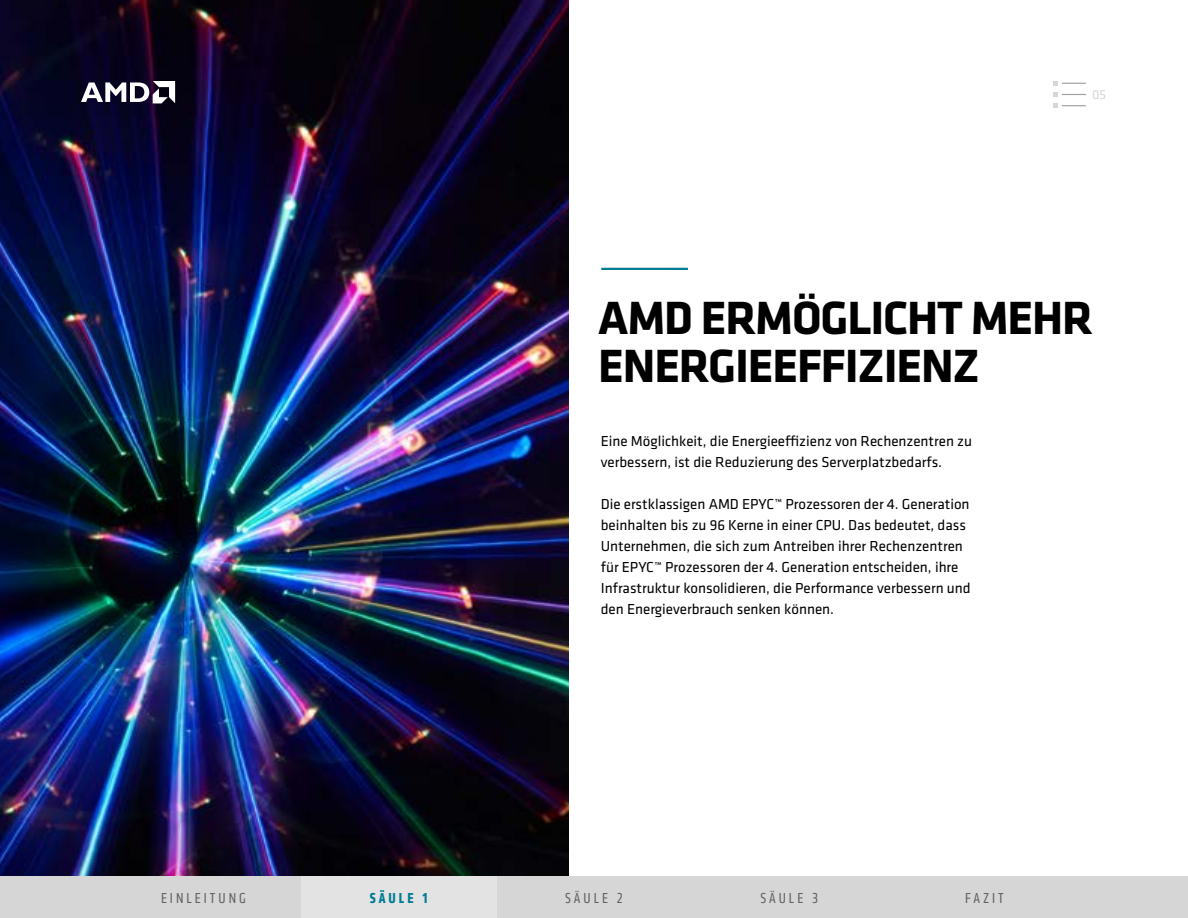
<style>
.page{position:relative;width:1188px;height:918px;background:#fff}
.page>*{position:absolute;margin:0;border:0;box-sizing:border-box;transform-origin:0 0}
.t1{font:700 48.3px/48px "Klavika";letter-spacing:-.025em;color:#000}
.t2{font:15px/21px "Klavika";color:#000}
.t3{font:condensed 15px "Klavika";letter-spacing:.2em;color:#636366}
.t4{font:700 condensed 15px "Klavika";letter-spacing:.195em;color:#007d94}
.t5{font:13.5px "Klavika";color:#d6d6d6}
</style>
<div class="page">
<img style="left:0;top:1px;width:568px;height:875px">
<hr style="left:601px;top:268px;width:87px;height:2px;background:#007d94">
<div style="left:0;top:876px;width:1188px;height:42px;background:#d6d6d6"></div>
<svg style="left:1054px;top:92px;width:32px;height:5px"></svg>
<svg style="left:1054px;top:104px;width:32px;height:4px"></svg>
<svg style="left:1054px;top:81px;width:32px;height:4px"></svg>
<div style="left:301px;top:876px;width:195px;height:42px;background:#e3e3e3"></div>
<svg style="left:81px;top:81px;width:94px;height:22px"></svg>
<p class="t5" style="left:1092px;top:86px;width:16px">05</p>
<h1 class="t1" style="left:598px;top:291px;width:496px">AMD ERMÖGLICHT MEHR<br>ENERGIEEFFIZIENZ</h1>
<p class="t2" style="left:601px;top:430px;width:373px">Eine Möglichkeit, die Energieeffizienz von Rechenzentren zu verbessern, ist die Reduzierung des Serverplatzbedarfs.</p>
<p class="t2" style="left:601px;top:493px;width:372px">Die erstklassigen AMD EPYC™ Prozessoren der 4. Generation beinhalten bis zu 96 Kerne in einer CPU. Das bedeutet, dass Unternehmen, die sich zum Antreiben ihrer Rechenzentren für EPYC™ Prozessoren der 4. Generation entscheiden, ihre Infrastruktur konsolidieren, die Performance verbessern und den Energieverbrauch senken können.</p>
<p class="t4" style="left:370px;top:888px;width:59px">SÄULE 1</p>
<p class="t3" style="left:161px;top:889px;width:86px">EINLEITUNG</p>
<p class="t3" style="left:565px;top:889px;width:59px">SÄULE 2</p>
<p class="t3" style="left:760px;top:889px;width:59px">SÄULE 3</p>
<p class="t3" style="left:965px;top:889px;width:40px">FAZIT</p>
</div>
